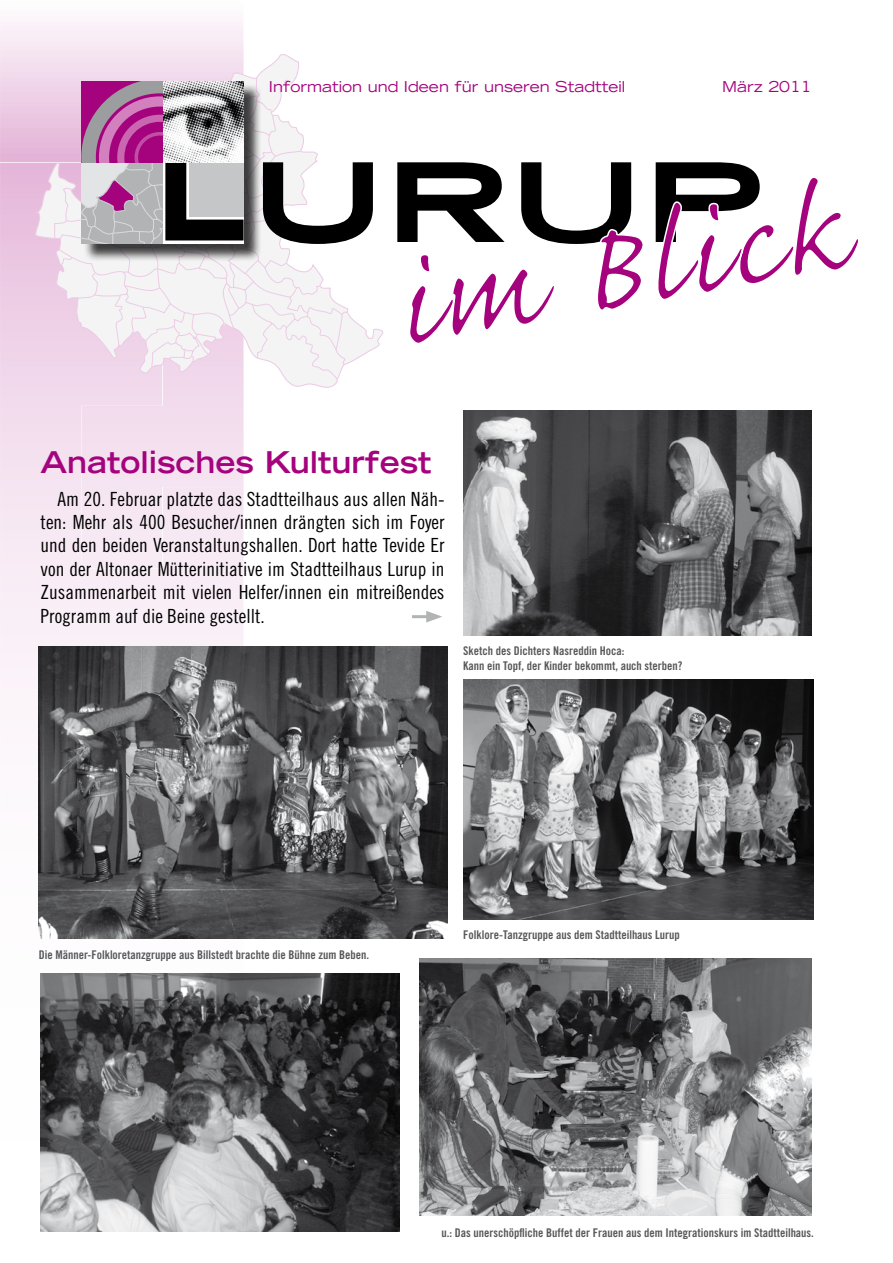
<style>
.page{position:relative;width:893px;height:1263px;background:#fff}
.page>*{position:absolute;margin:0;border:0;box-sizing:border-box;transform-origin:0 0}
.t1{font:700 expanded 30px "Trade Gothic LH";color:#a5027d}
.t2{font:19.5px/23.4px "Trade Gothic Cond Eighteen";color:#000;text-align:justify}
.t3{font:expanded 15px "Trade Gothic LH";color:#a5027d}
.t4{font:12px/15px "Trade Gothic Bold Cond Twenty";color:#58585a}
</style>
<div class="page">
<svg style="left:0;top:21px;width:244px;height:1211px"></svg>
<svg style="left:656px;top:162px;width:101px;height:14px"></svg>
<svg style="left:27px;top:53px;width:357px;height:335px"></svg>
<svg style="left:54px;top:77px;width:294px;height:302px"></svg>
<svg style="left:263px;top:162px;width:110px;height:82px"></svg>
<svg style="left:521px;top:162px;width:110px;height:14px"></svg>
<svg style="left:397px;top:162px;width:103px;height:80px;background:#141414"></svg>
<div style="left:83px;top:83px;width:179px;height:179px;background:#000;opacity:.75"></div>
<svg style="left:409px;top:176px;width:449px;height:167px"></svg>
<svg style="left:81px;top:81px;width:163px;height:162px;background:#a3869d"></svg>
<img style="left:39px;top:647px;width:408px;height:291px">
<img style="left:420px;top:959px;width:392px;height:256px">
<img style="left:463px;top:410px;width:349px;height:225px">
<hr style="left:412px;top:615px;width:20px;height:3px;background:#b1b3b4">
<svg style="left:426px;top:611px;width:16px;height:11px"></svg>
<img style="left:41px;top:973px;width:358px;height:259px">
<img style="left:463px;top:679px;width:350px;height:241px">
<p class="t3" style="left:269px;top:76px;width:358px">Information und Ideen für unseren Stadtteil</p>
<p class="t3" style="left:722px;top:76px;width:91px">März 2011</p>
<h1 class="t1" style="left:41px;top:443px;width:392px">Anatolisches Kulturfest</h1>
<p class="t2" style="left:41px;top:487px;width:405px;text-indent:17px">Am 20. Februar platzte das Stadtteilhaus aus allen Näh&shy;ten: Mehr als 400 Besucher/innen drängten sich im Foyer und den beiden Veranstaltungshallen. Dort hatte Tevide Er von der Altonaer Mütterinitiative im Stadtteilhaus Lurup in Zusammenarbeit mit vielen Helfer/innen ein mitreißendes Programm auf die Beine gestellt.</p>
<p class="t4" style="left:463px;top:643px;width:221px">Sketch des Dichters Nasreddin Hoca:<br>Kann ein Topf, der Kinder bekommt, auch sterben?</p>
<p class="t4" style="left:39px;top:947px;width:332px">Die Männer-Folkloretanzgruppe aus Billstedt brachte die Bühne zum Beben.</p>
<p class="t4" style="left:463px;top:927px;width:218px">Folklore-Tanzgruppe aus dem Stadtteilhaus Lurup</p>
<p class="t4" style="left:441px;top:1225px;width:374px">u.: Das unerschöpfliche Buffet der Frauen aus dem Integrationskurs im Stadtteilhaus.</p>
</div>
